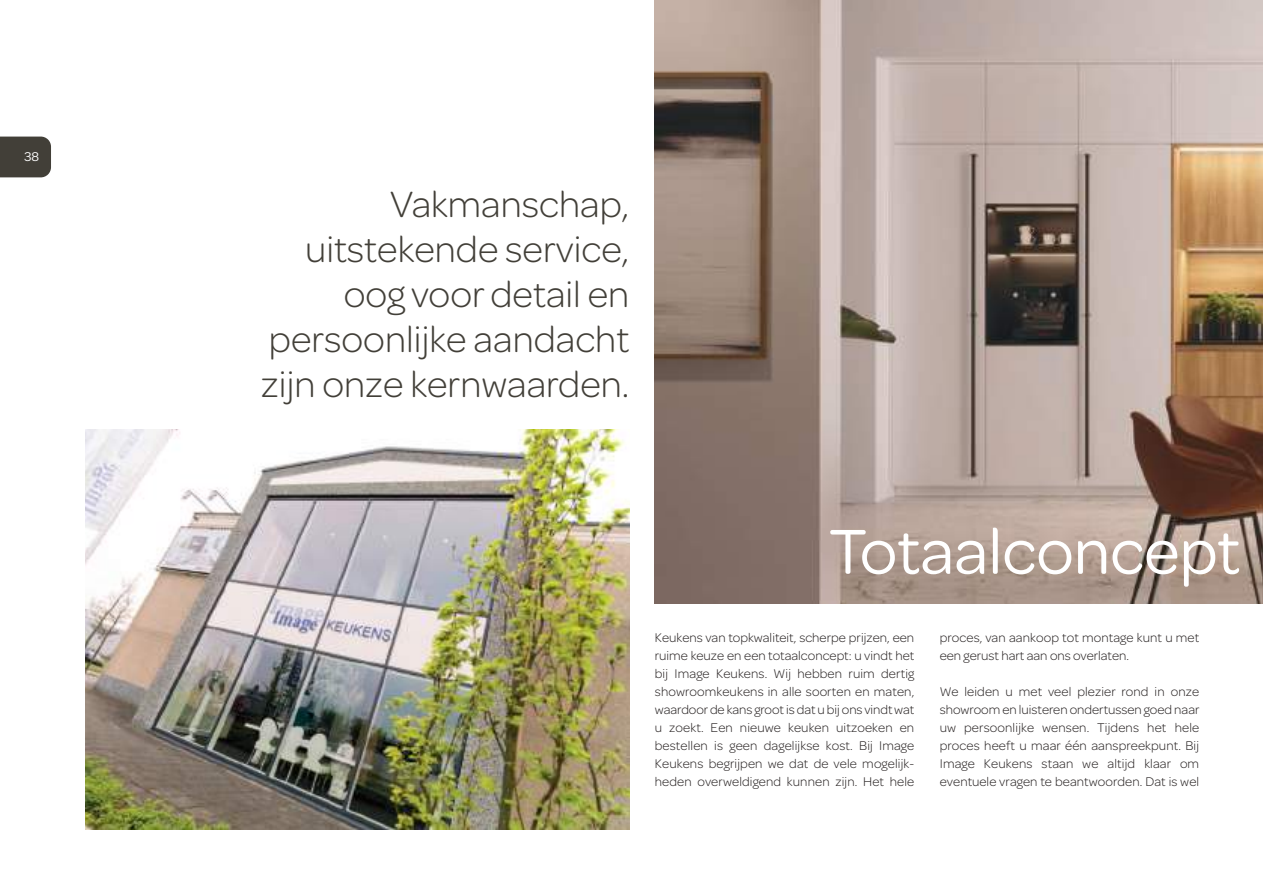
<style>
.page{position:relative;width:1263px;height:893px;background:#fff}
.page>*{position:absolute;margin:0;border:0;box-sizing:border-box;transform-origin:0 0}
.t1{font:67.5px "Omnes";color:#fff}
.t2{font:300 39px/45px "Omnes";color:#423f38;text-align:right}
.t3{font:300 13.5px/18px "Omnes";letter-spacing:.01em;color:#241f1f;text-align:justify}
.t4{font:13.5px "Omnes";color:#fff}
</style>
<div class="page">
<img style="left:655px;top:0;width:608px;height:604px">
<div style="left:0;top:137px;width:51px;height:40px;background:#423f38"></div>
<img style="left:85px;top:430px;width:544px;height:399px">
<p class="t4" style="left:25px;top:152px;width:16px">38</p>
<h2 class="t2" style="left:261px;top:185px;width:370px">Vakmanschap, uitstekende service, oog voor detail en persoonlijke aandacht zijn onze kernwaarden.</h2>
<h1 class="t1" style="left:829px;top:528px;width:413px">Totaalconcept</h1>
<p class="t3" style="left:655px;top:630px;width:261px">Keukens van topkwaliteit, scherpe prijzen, een ruime keuze en een totaalconcept: u vindt het bij Image Keukens. Wij hebben ruim dertig showroomkeukens in alle soorten en maten, waardoor de kans groot is dat u bij ons vindt wat u zoekt. Een nieuwe keuken uitzoeken en bestellen is geen dagelijkse kost. Bij Image Keukens begrijpen we dat de vele mogelijk&shy;heden overweldigend kunnen zijn. Het hele</p>
<p class="t3" style="left:940px;top:630px;width:261px">proces, van aankoop tot montage kunt u met een gerust hart aan ons overlaten.</p>
<p class="t3" style="left:940px;top:684px;width:261px">We leiden u met veel plezier rond in onze showroom en luisteren ondertussen goed naar uw persoonlijke wensen. Tijdens het hele proces heeft u maar één aanspreekpunt. Bij Image Keukens staan we altijd klaar om eventuele vragen te beantwoorden. Dat is wel</p>
</div>
